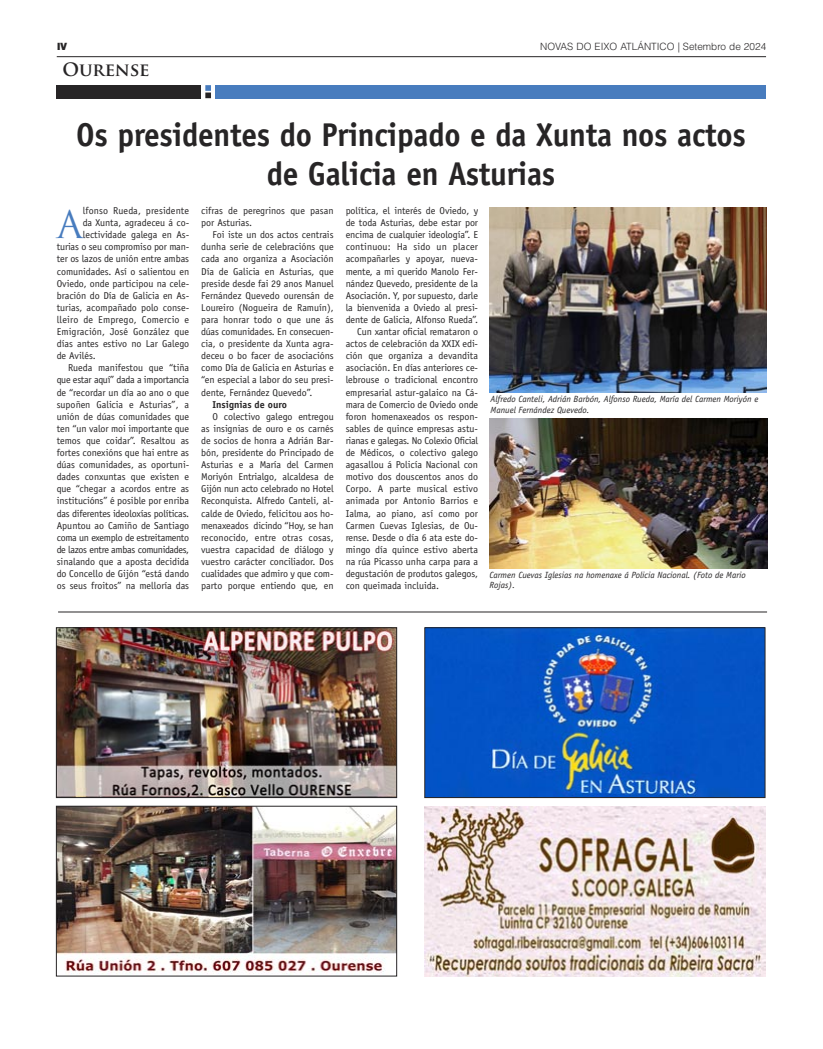
<style>
.page{position:relative;width:823px;height:1049px;background:#fff}
.page>*{position:absolute;margin:0;border:0;box-sizing:border-box;transform-origin:0 0}
.t1{font:37.2px "Trajan Pro";color:#487cbe}
.t2{font:700 33px "Officina Sans Std";letter-spacing:-.01em;color:#272526;scale:.95 1}
.t3{font:700 18px "Trajan Pro";letter-spacing:-.01em;color:#272526}
.t4{font:10px/12.1px "Officina Sans Std";color:#272526;text-align:justify}
.t5{font:300 10px "Helvetica LT Std";color:#272526}
.t6{font:10px "Officina Sans Std";letter-spacing:.02em;color:#272526}
.t7{font:700 10px "Officina Sans Std";color:#272526}
.t8{font:900 10px "Helvetica Neue LT";color:#272526}
.t9{font:italic 9px/10.8px "Officina Sans Std";color:#272526}
</style>
<div class="page">
<hr style="left:57px;top:56px;width:708px;height:1px;background:#272526">
<div style="left:56px;top:85px;width:145px;height:13px;background:#272526"></div>
<div style="left:215px;top:85px;width:550px;height:13px;background:#487cbe"></div>
<svg style="left:205px;top:85px;width:6px;height:13px"></svg>
<hr style="left:58px;top:611px;width:708px;height:1px;background:#272526">
<img style="left:58px;top:629px;width:336px;height:167px">
<div style="left:56px;top:627px;width:340px;height:171px;border:1px solid #272526"></div>
<img style="left:489px;top:419px;width:277px;height:150px">
<img style="left:489px;top:207px;width:276px;height:185px">
<img style="left:426px;top:629px;width:336px;height:167px">
<div style="left:424px;top:627px;width:340px;height:171px;border:1px solid #272526"></div>
<img style="left:424px;top:806px;width:340px;height:170px">
<img style="left:58px;top:808px;width:336px;height:166px">
<div style="left:56px;top:806px;width:340px;height:170px;border:1px solid #272526"></div>
<p class="t8" style="left:57px;top:42px;width:11px">IV</p>
<p class="t5" style="left:540px;top:41px;width:227px">NOVAS DO EIXO ATLÁNTICO | Setembro de 2024</p>
<p class="t3" style="left:62px;top:59px;width:89px">OURENSE</p>
<p class="t2" style="left:76px;top:122px;width:705px">Os presidentes do Principado e da Xunta nos actos</p>
<p class="t2" style="left:266px;top:161px;width:305px">de Galicia en Asturias</p>
<p class="t1" style="left:57px;top:204px;width:28px">A</p>
<p class="t4" style="left:83px;top:205px;width:108px">lfonso Rueda, presidente</p>
<p class="t4" style="left:83px;top:217px;width:108px">da Xunta, agradeceu á co-</p>
<p class="t4" style="left:83px;top:230px;width:108px">lectividade galega en As-</p>
<p class="t4" style="left:57px;top:242px;width:134px">turias o seu compromiso por man-</p>
<p class="t4" style="left:57px;top:254px;width:134px">ter os lazos de unión entre ambas</p>
<p class="t4" style="left:57px;top:266px;width:134px">comunidades. Así o salientou en</p>
<p class="t4" style="left:57px;top:278px;width:134px">Oviedo, onde participou na cele-</p>
<p class="t4" style="left:57px;top:290px;width:134px">bración do Día de Galicia en As-</p>
<p class="t4" style="left:57px;top:302px;width:134px">turias, acompañado polo conse-</p>
<p class="t6" style="left:57px;top:316px;width:134px">lleiro de Emprego, Comercio e</p>
<p class="t4" style="left:57px;top:326px;width:134px">Emigración, José González que</p>
<p class="t4" style="left:57px;top:338px;width:134px">días antes estivo no Lar Galego</p>
<p class="t4" style="left:57px;top:351px;width:40px">de Avilés.</p>
<p class="t4" style="left:57px;top:363px;width:134px;text-indent:11px">Rueda manifestou que “tiña que estar aquí” dada a importancia de “recordar un día ao ano o que supoñen Galicia e Asturias”, a unión de dúas comunidades que ten “un valor moi importante que temos que coidar”. Resaltou as fortes conexións que hai entre as dúas comunidades, as oportuni&shy;dades conxuntas que existen e que “chegar a acordos entre as institucións” é posible por enriba das diferentes ideoloxías políticas.<br>Apuntou ao Camiño de Santiago coma un exemplo de estreitamento de lazos entre ambas comunidades, sinalando que a aposta decidida do Concello de Gijón “está dando os seus froitos” na melloría das</p>
<p class="t4" style="left:201px;top:205px;width:134px">cifras de peregrinos que pasan por Asturias.</p>
<p class="t4" style="left:201px;top:230px;width:134px;text-indent:11px">Foi iste un dos actos centrais dunha serie de celebracións que cada ano organiza a Asociación Día de Galicia en Asturias, que preside desde fai 29 anos Manuel Fernández Quevedo ourensán de Loureiro (Nogueira de Ramuín), para honrar todo o que une ás dúas comunidades. En consecuen&shy;cia, o presidente da Xunta agra&shy;deceu o bo facer de asociacións como Día de Galicia en Asturias e “en especial a labor do seu presi&shy;dente, Fernández Quevedo”.</p>
<p class="t7" style="left:212px;top:400px;width:76px">Insignias de ouro</p>
<p class="t4" style="left:201px;top:411px;width:134px;text-indent:11px">O colectivo galego entregou as insignias de ouro e os carnés de socios de honra a Adrián Bar&shy;bón, presidente do Principado de Asturias e a María del Carmen Moriyón Entrialgo, alcaldesa de Gijón nun acto celebrado no Hotel Reconquista. Alfredo Canteli, al&shy;calde de Oviedo, felicitou aos ho&shy;menaxeados dicindo “Hoy, se han reconocido, entre otras cosas, vuestra capacidad de diálogo y vuestro carácter conciliador. Dos cualidades que admiro y que com&shy;parto porque entiendo que, en</p>
<p class="t4" style="left:345px;top:205px;width:134px">política, el interés de Oviedo, y de toda Asturias, debe estar por encima de cualquier ideología”. E continuou: Ha sido un placer acompañarles y apoyar, nueva&shy;mente, a mi querido Manolo Fer&shy;nández Quevedo, presidente de la Asociación. Y, por supuesto, darle la bienvenida a Oviedo al presi&shy;dente de Galicia, Alfonso Rueda”.</p>
<p class="t4" style="left:345px;top:326px;width:134px;text-indent:11px">Cun xantar oficial remataron o actos de celebración da XXIX edi&shy;ción que organiza a devandita asociación. En días anteriores ce&shy;lebrouse o tradicional encontro empresarial astur-galaico na Cá&shy;mara de Comercio de Oviedo onde foron homenaxeados os respon&shy;sables de quince empresas astu&shy;rianas e galegas. No Colexio Oficial de Médicos, o colectivo galego agasallou á Policía Nacional con motivo dos douscentos anos do Corpo. A parte musical estivo animada por Antonio Barrios e Ialma, ao piano, así como por Carmen Cuevas Iglesias, de Ou&shy;rense. Desde o día 6 ata este do&shy;mingo día quince estivo aberta na rúa Picasso unha carpa para a degustación de produtos galegos, con queimada incluida.</p>
<p class="t9" style="left:490px;top:394px;width:269px">Alfredo Canteli, Adrián Barbón, Alfonso Rueda, María del Carmen Moriyón e<br>Manuel Fernández Quevedo.</p>
<p class="t9" style="left:489px;top:570px;width:257px">Carmen Cuevas Iglesias na homenaxe á Policia Nacional. (Foto de Mario<br>Rojas).</p>
</div>
